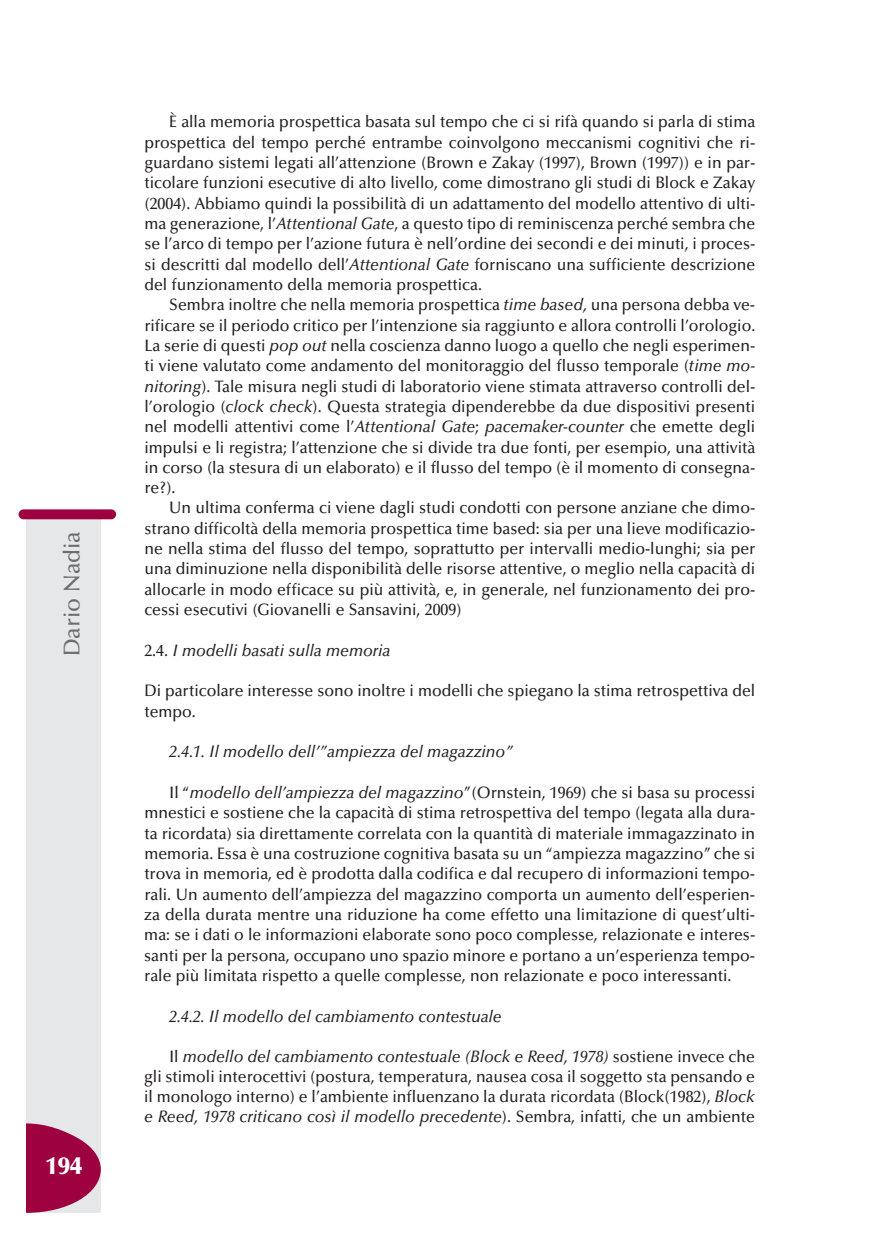
<style>
.page{position:relative;width:869px;height:1241px;background:#fff}
.page>*{position:absolute;margin:0;border:0;box-sizing:border-box;transform-origin:0 0}
.t1{font:900 24.5px "Optima";color:#fff}
.t2{font:500 22.75px "Optima";color:#6c6d70}
.t3{font:500 16.62px/20.3px "Optima";color:#231f20;text-align:justify;scale:.95 1}
.t4{font:italic 500 16.62px "Optima";color:#231f20;scale:.95 1}
.s1{font-style:italic}
.s2{font-style:normal}
</style>
<div class="page">
<div style="left:27px;top:517px;width:74px;height:695px;background:#e6e7e9"></div>
<div style="left:19px;top:509px;width:97px;height:10px;background:#9d0140;border-radius:5px"></div>
<svg style="left:26px;top:1122px;width:75px;height:90px"></svg>
<p class="t2" style="left:63px;top:656px;width:127px;rotate:-90deg">Dario Nadia</p>
<p class="t1" style="left:45px;top:1155px;width:38px">194</p>
<p class="t3" style="left:169px;top:113px;width:618px">È alla memoria prospettica basata sul tempo che ci si rifà quando si parla di stima</p>
<p class="t3" style="left:144px;top:133px;width:644px">prospettica del tempo perché entrambe coinvolgono meccanismi cognitivi che ri-</p>
<p class="t3" style="left:144px;top:154px;width:644px">guardano sistemi legati all’attenzione (Brown e Zakay (1997), Brown (1997)) e in par-</p>
<p class="t3" style="left:144px;top:174px;width:644px">ticolare funzioni esecutive di alto livello, come dimostrano gli studi di Block e Zakay</p>
<p class="t3" style="left:144px;top:194px;width:644px">(2004). Abbiamo quindi la possibilità di un adattamento del modello attentivo di ulti-</p>
<p class="t3" style="left:144px;top:215px;width:644px">ma generazione, l’<span class="s1">Attentional Gate</span>, a questo tipo di reminiscenza perché sembra che</p>
<p class="t3" style="left:144px;top:235px;width:644px">se l’arco di tempo per l’azione futura è nell’ordine dei secondi e dei minuti, i proces-</p>
<p class="t3" style="left:144px;top:255px;width:644px">si descritti dal modello dell’<span class="s1">Attentional Gate</span> forniscano una sufficiente descrizione</p>
<p class="t3" style="left:144px;top:276px;width:356px">del funzionamento della memoria prospettica.</p>
<p class="t3" style="left:169px;top:296px;width:618px">Sembra inoltre che nella memoria prospettica <span class="s1">time based,</span> una persona debba ve-</p>
<p class="t3" style="left:144px;top:316px;width:644px">rificare se il periodo critico per l’intenzione sia raggiunto e allora controlli l’orologio.</p>
<p class="t3" style="left:144px;top:337px;width:644px">La serie di questi <span class="s1">pop out</span> nella coscienza danno luogo a quello che negli esperimen-</p>
<p class="t3" style="left:144px;top:357px;width:644px">ti viene valutato come andamento del monitoraggio del flusso temporale (<span class="s1">time mo-</span></p>
<p class="t3" style="left:144px;top:377px;width:644px"><span class="s1">nitoring</span>). Tale misura negli studi di laboratorio viene stimata attraverso controlli del-</p>
<p class="t3" style="left:144px;top:398px;width:644px">l’orologio (<span class="s1">clock check</span>). Questa strategia dipenderebbe da due dispositivi presenti</p>
<p class="t3" style="left:144px;top:418px;width:644px">nel modelli attentivi come l’<span class="s1">Attentional Gate</span>; <span class="s1">pacemaker-counter</span> che emette degli</p>
<p class="t3" style="left:144px;top:438px;width:644px">impulsi e li registra; l’attenzione che si divide tra due fonti, per esempio, una attività</p>
<p class="t3" style="left:144px;top:458px;width:644px">in corso (la stesura di un elaborato) e il flusso del tempo (è il momento di consegna-</p>
<p class="t3" style="left:144px;top:479px;width:34px">re?).</p>
<p class="t3" style="left:169px;top:499px;width:618px">Un ultima conferma ci viene dagli studi condotti con persone anziane che dimo-</p>
<p class="t3" style="left:144px;top:519px;width:644px">strano difficoltà della memoria prospettica time based: sia per una lieve modificazio-</p>
<p class="t3" style="left:144px;top:540px;width:644px">ne nella stima del flusso del tempo, soprattutto per intervalli medio-lunghi; sia per</p>
<p class="t3" style="left:144px;top:560px;width:644px">una diminuzione nella disponibilità delle risorse attentive, o meglio nella capacità di</p>
<p class="t3" style="left:144px;top:580px;width:644px">allocarle in modo efficace su più attività, e, in generale, nel funzionamento dei pro-</p>
<p class="t3" style="left:144px;top:601px;width:335px">cessi esecutivi (Giovanelli e Sansavini, 2009)</p>
<p class="t4" style="left:144px;top:643px;width:260px"><span class="s2">2.4.</span> I modelli basati sulla memoria</p>
<p class="t3" style="left:144px;top:682px;width:644px">Di particolare interesse sono inoltre i modelli che spiegano la stima retrospettiva del tempo.</p>
<p class="t4" style="left:169px;top:745px;width:363px">2.4.1. Il modello dell’”ampiezza del magazzino”</p>
<p class="t3" style="left:144px;top:783px;width:644px;text-indent:25px">Il “<span class="s1">modello dell’ampiezza del magazzino</span>”(Ornstein, 1969) che si basa su processi mnestici e sostiene che la capacità di stima retrospettiva del tempo (legata alla dura&shy;ta ricordata) sia direttamente correlata con la quantità di materiale immagazzinato in memoria. Essa è una costruzione cognitiva basata su un “ampiezza magazzino” che si trova in memoria, ed è prodotta dalla codifica e dal recupero di informazioni tempo&shy;rali. Un aumento dell’ampiezza del magazzino comporta un aumento dell’esperien&shy;za della durata mentre una riduzione ha come effetto una limitazione di quest’ulti&shy;ma: se i dati o le informazioni elaborate sono poco complesse, relazionate e interes&shy;santi per la persona, occupano uno spazio minore e portano a un’esperienza tempo&shy;rale più limitata rispetto a quelle complesse, non relazionate e poco interessanti.</p>
<p class="t4" style="left:169px;top:1009px;width:351px">2.4.2. Il modello del cambiamento contestuale</p>
<p class="t3" style="left:144px;top:1048px;width:644px;text-indent:25px">Il <span class="s1">modello del cambiamento contestuale (Block e Reed, 1978)</span> sostiene invece che gli stimoli interocettivi (postura, temperatura, nausea cosa il soggetto sta pensando e il monologo interno) e l’ambiente influenzano la durata ricordata (Block(1982), <span class="s1">Block e Reed, 1978 criticano così il modello precedente</span>). Sembra, infatti, che un ambiente</p>
</div>
